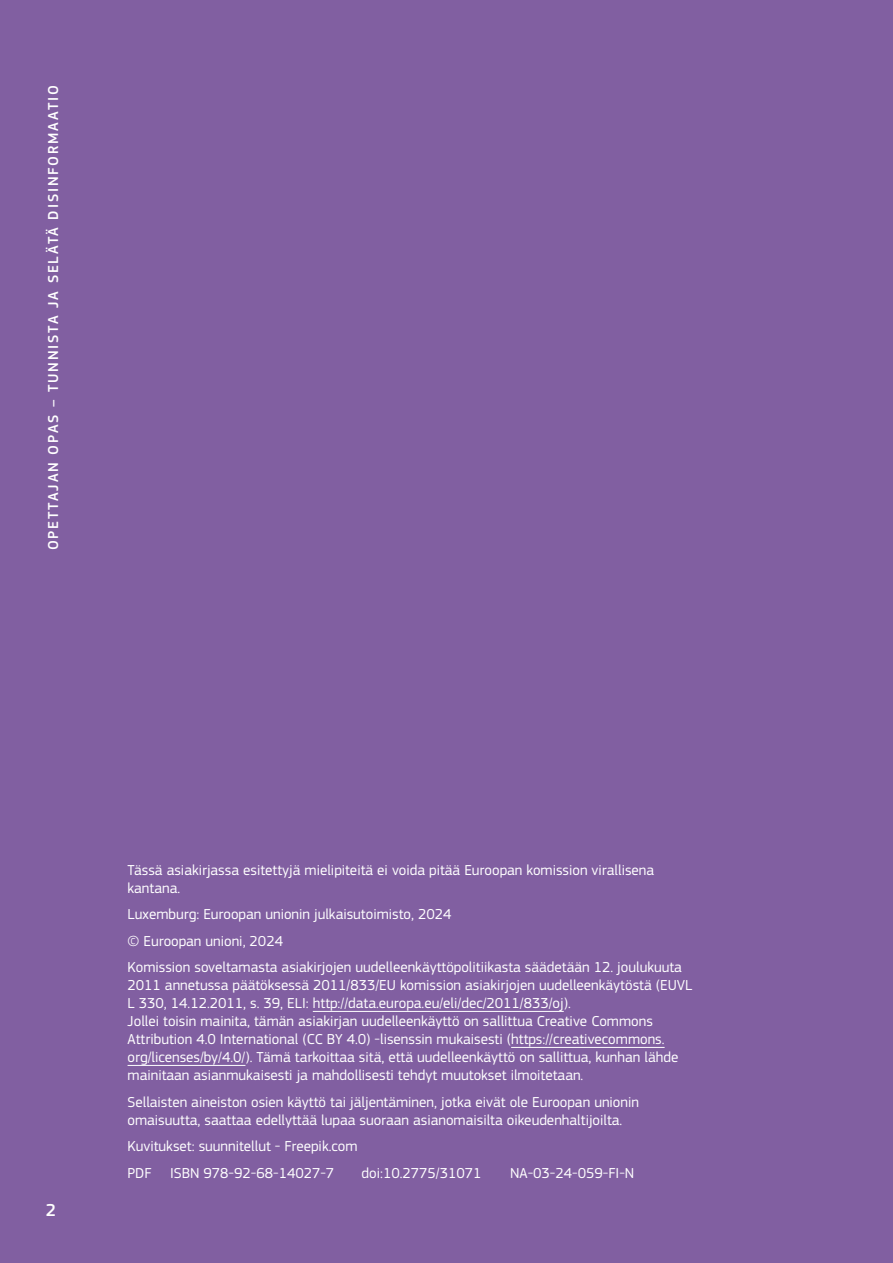
<style>
.page{position:relative;width:893px;height:1263px;background:#815fa1}
.page>*{position:absolute;margin:0;border:0;box-sizing:border-box;transform-origin:0 0}
.t1{font:500 18px "EC Square Sans Pro";color:#fff}
.Body_text_P{font:15px/18px "EC Square Sans Pro";color:#fff}
.t2{font:500 15px "EC Square Sans Pro";letter-spacing:.12em;color:#fff}
</style>
<div class="page">
<hr style="left:313px;top:1011px;width:251px;height:1px;background:#fff">
<hr style="left:511px;top:1047px;width:154px;height:1px;background:#fff">
<hr style="left:128px;top:1065px;width:117px;height:1px;background:#fff">
<p class="t2" style="left:44px;top:550px;width:467px;rotate:-90deg">OPETTAJAN OPAS – TUNNISTA JA SELÄTÄ DISINFORMAATIO</p>
<p class="t1" style="left:46px;top:1199px;width:12px">2</p>
<p class="Body_text_P" style="left:128px;top:861px;width:528px">Tässä asiakirjassa esitettyjä mielipiteitä ei voida pitää Euroopan komission virallisena kantana.</p>
<p class="Body_text_P" style="left:128px;top:905px;width:325px">Luxemburg: Euroopan unionin julkaisutoimisto, 2024</p>
<p class="Body_text_P" style="left:128px;top:932px;width:157px">© Euroopan unioni, 2024</p>
<p class="Body_text_P" style="left:128px;top:958px;width:566px">Komission soveltamasta asiakirjojen uudelleenkäyttöpolitiikasta säädetään 12. joulukuuta<br>2011 annetussa päätöksessä 2011/833/EU komission asiakirjojen uudelleenkäytöstä (EUVL<br>L 330, 14.12.2011, s. 39, ELI: http://data.europa.eu/eli/dec/2011/833/oj).</p>
<p class="Body_text_P" style="left:128px;top:1012px;width:552px">Jollei toisin mainita, tämän asiakirjan uudelleenkäyttö on sallittua Creative Commons Attribution 4.0 International (CC BY 4.0) -lisenssin mukaisesti (https://creativecommons. org/licenses/by/4.0/). Tämä tarkoittaa sitä, että uudelleenkäyttö on sallittua, kunhan lähde mainitaan asianmukaisesti ja mahdollisesti tehdyt muutokset ilmoitetaan.</p>
<p class="Body_text_P" style="left:128px;top:1093px;width:513px">Sellaisten aineiston osien käyttö tai jäljentäminen, jotka eivät ole Euroopan unionin omaisuutta, saattaa edellyttää lupaa suoraan asianomaisilta oikeudenhaltijoilta.</p>
<p class="Body_text_P" style="left:128px;top:1137px;width:231px">Kuvitukset: suunnitellut - Freepik.com</p>
<p class="Body_text_P" style="left:128px;top:1164px;width:208px">PDF ISBN 978-92-68-14027-7</p>
<p class="Body_text_P" style="left:362px;top:1164px;width:121px">doi:10.2775/31071</p>
<p class="Body_text_P" style="left:510px;top:1164px;width:126px">NA-03-24-059-FI-N</p>
</div>
